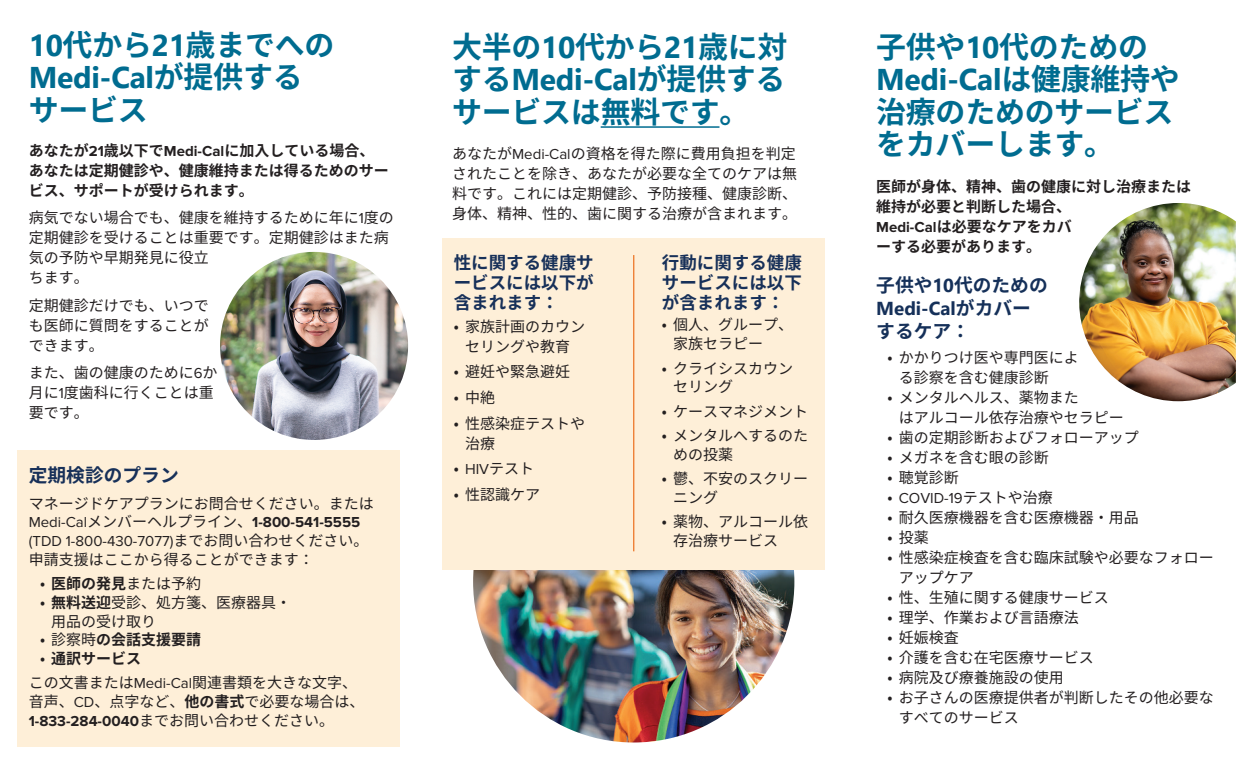
<style>
.page{position:relative;width:1260px;height:765px;background:#fff}
.page>*{position:absolute;margin:0;border:0;box-sizing:border-box;transform-origin:0 0}
.t1{font:700 30px/32.5px "Noto Sans CJ Kjp";letter-spacing:-.01em;color:#006c90}
.t2{font:700 18.75px/23px "Noto Sans CJ Kjp";color:#153059}
.t3{font:700 18.75px "Noto Sans CJ Kjp";color:#173059}
.t4{font:700 17.5px/20px "Noto Sans CJ Kjp";color:#173059;text-align:justify}
.t5{font:15px/20px "Noto Sans CJ Kjp";color:#231f20}
.t6{font:700 15px/20px "Noto Sans CJ Kjp";color:#231f20}
.t7{font:15px "Proxima Nova";color:#231f20}
.s1{font-family:"Segoe UI"}
.s2{font-family:"Proxima Nova"}
.s3{font-family:"Proxima Nova";font-weight:700}
.s4{font-weight:700}
.s5{font-weight:400}
.s6{font-family:"Noto Sans CJ Kjp"}
</style>
<div class="page">
<hr style="left:601px;top:126px;width:118px;height:2px;background:#006c90">
<img style="left:220px;top:252px;width:188px;height:188px;border-radius:94px">
<div style="left:18px;top:450px;width:382px;height:296px;background:#feefd8"></div>
<img style="left:473px;top:570px;width:321px;height:172px">
<div style="left:442px;top:238px;width:383px;height:332px;background:#feefd8"></div>
<hr style="left:633px;top:255px;width:1px;height:296px;background:#ec7424">
<img style="left:1079px;top:203px;width:157px;height:198px">
<h2 class="t1" style="left:29px;top:29px;width:307px"><span class="s1">10</span>代から<span class="s1">21</span>歳までへの<br><span class="s1">Medi-Cal</span>が提供するサービス</h2>
<p class="t6" style="left:29px;top:140px;width:361px">あなたが<span class="s2">21</span>歳以下で<span class="s2">Medi-Cal</span>に加入している場合、あなたは定期健診や、健康維持または得るためのサービス、サポートが受けられます。</p>
<p class="t5" style="left:29px;top:208px;width:367px">病気でない場合でも、健康を維持するために年に<span class="s2">1</span>度の定期健診を受けることは重要です。定期健診はまた病気の予防や早期発見に役立<br>ちます。</p>
<p class="t5" style="left:29px;top:295px;width:181px;text-align:justify">定期健診だけでも、いつでも医師に質問をすることができます。</p>
<p class="t5" style="left:29px;top:363px;width:190px">また、歯の健康のために<span class="s2">6</span>か月に<span class="s2">1</span>度歯科に行くことは重要です。</p>
<h3 class="t3" style="left:29px;top:464px;width:151px">定期検診のプラン</h3>
<p class="t5" style="left:29px;top:494px;width:346px;line-height:18.8px">マネージドケアプランにお問合せください。または<br><span class="s2">Medi-Cal</span>メンバーヘルプライン、<span class="s3">1-800-541-5555 </span><span class="s2">(TDD 1-800-430-7077)</span>までお問い合わせください。申請支援はここから得ることができます：</p>
<p class="t5" style="left:40px;top:574px;width:163px">• <span class="s4">医師の発見</span>または予約</p>
<p class="t5" style="left:51px;top:593px;width:241px;line-height:18.8px;text-indent:-11px">• <span class="s4">無料送迎</span>受診、処方箋、医療器具・用品の受け取り</p>
<p class="t6" style="left:40px;top:630px;width:163px"><span class="s5">• 診察時</span>の会話支援要請</p>
<p class="t6" style="left:40px;top:649px;width:103px"><span class="s5">•</span> 通訳サービス</p>
<p class="t5" style="left:29px;top:674px;width:337px;line-height:18.8px">この文書または<span class="s2">Medi-Cal</span>関連書類を大きな文字、音声、<span class="s2">CD</span>、点字など、<span class="s4">他の書式</span>で必要な場合は、<br><span class="s3">1-833-284-0040</span>までお問い合わせください。</p>
<h2 class="t1" style="left:452px;top:31px;width:337px;text-align:justify">大半の<span class="s1">10</span>代から<span class="s1">21</span>歳に対する<span class="s1">Medi-Cal</span>が提供するサービスは無料です。</h2>
<p class="t5" style="left:452px;top:144px;width:346px;text-align:justify">あなたが<span class="s2">Medi-Cal</span>の資格を得た際に費用負担を判定されたことを除き、あなたが必要な全てのケアは無料です。これには定期健診、予防接種、健康診断、身体、精神、性的、歯に関する治療が含まれます。</p>
<h3 class="t4" style="left:454px;top:253px;width:141px">性に関する健康サービスには以下が含まれます：</h3>
<p class="t5" style="left:454px;top:317px;width:133px;text-align:center">• 家族計画のカウンセリングや教育</p>
<p class="t5" style="left:454px;top:362px;width:118px">• 避妊や緊急避妊</p>
<p class="t5" style="left:454px;top:388px;width:43px">• 中絶</p>
<p class="t5" style="left:465px;top:413px;width:121px;text-indent:-11px">• 性感染症テストや治療</p>
<p class="t5" style="left:454px;top:459px;width:82px">• <span class="s2">HIV</span>テスト</p>
<p class="t5" style="left:454px;top:485px;width:88px">• 性認識ケア</p>
<h3 class="t4" style="left:662px;top:253px;width:141px">行動に関する健康サービスには以下が含まれます：</h3>
<p class="t5" style="left:673px;top:316px;width:121px;line-height:18.8px;text-indent:-11px">• 個人、グループ、家族セラピー</p>
<p class="t5" style="left:673px;top:359px;width:121px;line-height:18.8px;text-indent:-11px">• クライシスカウンセリング</p>
<p class="t5" style="left:662px;top:402px;width:148px">• ケースマネジメント</p>
<p class="t5" style="left:673px;top:427px;width:136px;line-height:18.8px;text-indent:-11px">• メンタルへするのための投薬</p>
<p class="t5" style="left:673px;top:470px;width:136px;line-height:18.8px;text-indent:-11px">• 鬱、不安のスクリーニング</p>
<p class="t5" style="left:673px;top:513px;width:136px;line-height:18.8px;text-indent:-11px">• 薬物、アルコール依存治療サービス</p>
<h2 class="t1" style="left:876px;top:31px;width:305px">子供や<span class="s1">10</span>代のための<br><span class="s1">Medi-Cal</span>は健康維持や治療のためのサービスをカバーします。</h2>
<p class="t6" style="left:876px;top:177px;width:316px">医師が身体、精神、歯の健康に対し治療または維持が必要と判断した場合、<br><span class="s2">Medi-Cal</span>は必要なケアをカバ<br>ーする必要があります。</p>
<h3 class="t2" style="left:876px;top:274px;width:173px">子供や<span class="s1">10</span>代のための<br><span class="s1">Medi-Cal</span>がカバーするケア：</h3>
<p class="t5" style="left:899px;top:348px;width:181px;text-indent:-11px">• かかりつけ医や専門医による診察を含む健康診断</p>
<p class="t5" style="left:899px;top:388px;width:226px;text-indent:-11px">• メンタルヘルス、薬物また<br>はアルコール依存治療やセラピー</p>
<p class="t5" style="left:888px;top:428px;width:253px">• 歯の定期診断およびフォローアップ</p>
<p class="t5" style="left:888px;top:448px;width:163px">• メガネを含む眼の診断</p>
<p class="t5" style="left:888px;top:468px;width:73px">• 聴覚診断</p>
<p class="t7" style="left:888px;top:490px;width:167px"><span class="s6">•</span> COVID-19<span class="s6">テストや治療</span></p>
<p class="t5" style="left:888px;top:508px;width:253px">• 耐久医療機器を含む医療機器・用品</p>
<p class="t5" style="left:888px;top:528px;width:43px">• 投薬</p>
<p class="t5" style="left:899px;top:548px;width:316px;text-indent:-11px">• 性感染症検査を含む臨床試験や必要なフォローアップケア</p>
<p class="t5" style="left:888px;top:588px;width:223px">• 性、生殖に関する健康サービス</p>
<p class="t5" style="left:888px;top:608px;width:193px">• 理学、作業および言語療法</p>
<p class="t5" style="left:888px;top:628px;width:73px">• 妊娠検査</p>
<p class="t5" style="left:888px;top:648px;width:208px">• 介護を含む在宅医療サービス</p>
<p class="t5" style="left:888px;top:668px;width:178px">• 病院及び療養施設の使用</p>
<p class="t5" style="left:899px;top:688px;width:316px;text-indent:-11px">• お子さんの医療提供者が判断したその他必要なすべてのサービス</p>
</div>
